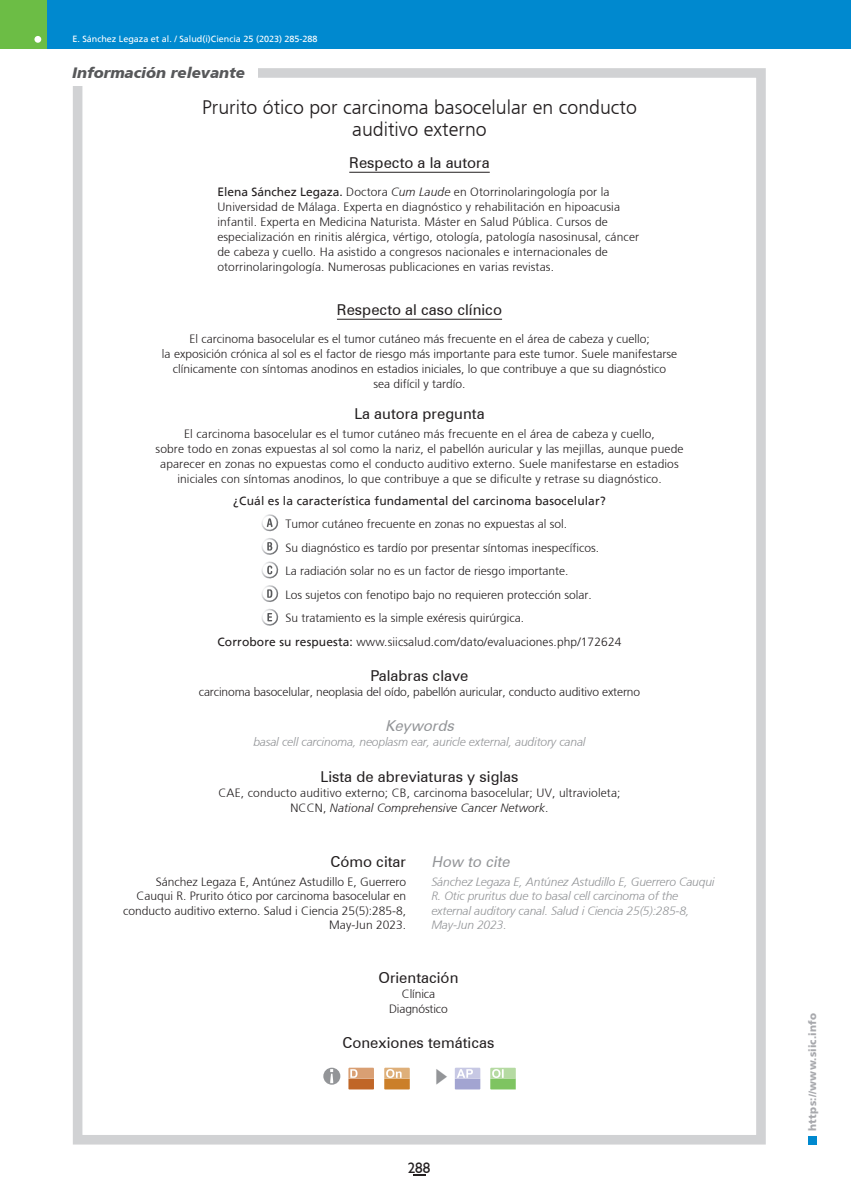
<style>
.page{position:relative;width:851px;height:1191px;background:#fff}
.page>*{position:absolute;margin:0;border:0;box-sizing:border-box;transform-origin:0 0}
.IR-titulo_de_nota{font:300 19.5px/22.5px "Frutiger";color:#231f20;text-align:center}
.t1{font:16.5px "Koz Min Pr 6 N";color:#939598}
.IR-La_autora_pregunt{font:15px "Zurich BT";color:#231f20}
.IR-Palabras_clave_ti{font:15px "Zurich BT";color:#231f20}
.IR_respecto_al_caso{font:15px "Zurich BT";color:#231f20}
.t2{font:italic 900 15px "Frutiger";color:#57585a}
.IR_respecto_al_autor{font:15px "Zurich BT";color:#231f20}
.IR-Como_citar_tit{font:15px "Zurich BT";color:#231f20}
.IR-How_to_cite_tit{font:italic 15px "Zurich BT";color:#939598}
.IR-Key_words_Titulo{font:italic 15px "Zurich BT";color:#939598}
.t3{font:15px "Humanist 521 BT";color:#231f20}
.IR-Pregunta_Copete{font:300 12px/15px "Frutiger";letter-spacing:.01em;color:#231f20;text-align:center}
.IR_datos_del_autor{font:300 12px/15px "Frutiger";letter-spacing:.01em;color:#231f20}
.IR-_textos_simples_c{font:300 12px/15px "Frutiger";color:#231f20;text-align:center}
.IR-Respuestas{font:300 12px "Frutiger";color:#231f20}
.IR-How_to_cite_tex{font:italic 300 12px/14.4px "Frutiger";letter-spacing:-.01em;color:#939598}
.IR-Como_citar_tex{font:300 12px/14.4px "Frutiger";color:#231f20;text-align:right}
.IR-Palabras_clave_Te{font:300 12px/15px "Frutiger";letter-spacing:-.01em;color:#231f20;text-align:center}
.IR-Corrobore{font:300 12px "Frutiger LT Std";letter-spacing:.01em;color:#231f20}
.IR-Pregunta{font:12px "Frutiger";letter-spacing:.01em;color:#231f20}
.t4{font:900 10.5px "Frutiger";letter-spacing:.015em;color:#a8a9ad}
.t5{font:9.75px "Frutiger";color:#fff}
.t6{font:9px "Frutiger";color:#fff}
.s1{font-weight:400}
.s2{font-style:italic}
.s3{font-family:"Frutiger";font-weight:400}
</style>
<div class="page">
<div style="left:0;top:0;width:850px;height:49px;background:#0089cf"></div>
<div style="left:0;top:0;width:47px;height:49px;background:#6cbd45"></div>
<div style="left:34px;top:36px;width:7px;height:7px;background:#fff;border-radius:50%"></div>
<div style="left:808px;top:1135px;width:8px;height:9px;background:#0089cf"></div>
<svg style="left:413px;top:1174px;width:12px;height:2px"></svg>
<div style="left:73px;top:68px;width:692px;height:1076px;border:10px solid #d1d2d4"></div>
<div style="left:72px;top:64px;width:185px;height:22px;background:#fff"></div>
<hr style="left:349px;top:172px;width:140px;height:1px;background:#231f20">
<hr style="left:337px;top:319px;width:165px;height:1px;background:#231f20">
<svg style="left:261px;top:514px;width:18px;height:112px"></svg>
<div style="left:323px;top:1067px;width:17px;height:17px;background:#939598;border-radius:50%"></div>
<svg style="left:330px;top:1069px;width:3px;height:14px"></svg>
<svg style="left:454px;top:1067px;width:26px;height:22px"></svg>
<svg style="left:348px;top:1067px;width:26px;height:22px"></svg>
<svg style="left:384px;top:1067px;width:25px;height:22px"></svg>
<svg style="left:490px;top:1067px;width:25px;height:22px"></svg>
<p class="t6" style="left:72px;top:33px;width:247px">E. Sánchez Legaza et al. / Salud(i)Ciencia 25 (2023) 285-288</p>
<p class="t2" style="left:72px;top:64px;width:174px">Información relevante</p>
<p class="IR-titulo_de_nota" style="left:202px;top:96px;width:436px">Prurito ótico por carcinoma basocelular en conducto auditivo externo</p>
<p class="IR_respecto_al_autor" style="left:349px;top:153px;width:142px">Respecto a la autora</p>
<p class="IR_datos_del_autor" style="left:217px;top:184px;width:423px"><span class="s1">Elena Sánchez Legaza.</span> Doctora <span class="s2">Cum Laude</span> en Otorrinolaringología por la Universidad de Málaga. Experta en diagnóstico y rehabilitación en hipoacusia infantil. Experta en Medicina Naturista. Máster en Salud Pública. Cursos de especialización en rinitis alérgica, vértigo, otología, patología nasosinusal, cáncer de cabeza y cuello. Ha asistido a congresos nacionales e internacionales de otorrinolaringología. Numerosas publicaciones en varias revistas.</p>
<p class="IR_respecto_al_caso" style="left:337px;top:300px;width:167px">Respecto al caso clínico</p>
<p class="IR-_textos_simples_c" style="left:162px;top:331px;width:516px">El carcinoma basocelular es el tumor cutáneo más frecuente en el área de cabeza y cuello;<br>la exposición crónica al sol es el factor de riesgo más importante para este tumor. Suele manifestarse clínicamente con síntomas anodinos en estadios iniciales, lo que contribuye a que su diagnóstico<br>sea difícil y tardío.</p>
<p class="IR-La_autora_pregunt" style="left:354px;top:404px;width:132px">La autora pregunta</p>
<p class="IR-Pregunta_Copete" style="left:155px;top:426px;width:529px">El carcinoma basocelular es el tumor cutáneo más frecuente en el área de cabeza y cuello,<br>sobre todo en zonas expuestas al sol como la nariz, el pabellón auricular y las mejillas, aunque puede aparecer en zonas no expuestas como el conducto auditivo externo. Suele manifestarse en estadios iniciales con síntomas anodinos, lo que contribuye a que se dificulte y retrase su diagnóstico.</p>
<p class="IR-Pregunta" style="left:233px;top:493px;width:374px">¿Cuál es la característica fundamental del carcinoma basocelular?</p>
<p class="IR-Respuestas" style="left:285px;top:517px;width:283px">Tumor cutáneo frecuente en zonas no expuestas al sol.</p>
<p class="IR-Respuestas" style="left:285px;top:540px;width:315px">Su diagnóstico es tardío por presentar síntomas inespecíficos.</p>
<p class="IR-Respuestas" style="left:285px;top:564px;width:284px">La radiación solar no es un factor de riesgo importante.</p>
<p class="IR-Respuestas" style="left:285px;top:587px;width:308px">Los sujetos con fenotipo bajo no requieren protección solar.</p>
<p class="IR-Respuestas" style="left:285px;top:611px;width:240px">Su tratamiento es la simple exéresis quirúrgica.</p>
<p class="IR-Corrobore" style="left:217px;top:635px;width:405px"><span class="s3">Corrobore su respuesta:</span> www.siicsalud.com/dato/evaluaciones.php/172624</p>
<p class="IR-Palabras_clave_ti" style="left:370px;top:667px;width:99px">Palabras clave</p>
<p class="IR-Palabras_clave_Te" style="left:199px;top:684px;width:442px">carcinoma basocelular, neoplasia del oído, pabellón auricular, conducto auditivo externo</p>
<p class="IR-Key_words_Titulo" style="left:385px;top:717px;width:74px">Keywords</p>
<p class="IR-How_to_cite_tex" style="left:253px;top:734px;width:333px">basal cell carcinoma, neoplasm ear, auricle external, auditory canal</p>
<p class="IR-La_autora_pregunt" style="left:320px;top:767px;width:200px">Lista de abreviaturas y siglas</p>
<p class="IR-Pregunta_Copete" style="left:218px;top:785px;width:403px">CAE, conducto auditivo externo; CB, carcinoma basocelular; UV, ultravioleta;<br>NCCN, <span class="s2">National Comprehensive Cancer Network</span>.</p>
<p class="t5" style="left:72px;top:33px;width:270px">V. Y. Presas, M. S. Cuello / Salud(i)Ciencia 21 (2016) 775-777</p>
<p class="IR-Como_citar_tit" style="left:330px;top:853px;width:77px">Cómo citar</p>
<p class="IR-Como_citar_tex" style="left:123px;top:874px;width:284px">Sánchez Legaza E, Antúnez Astudillo E, Guerrero Cauqui R. Prurito ótico por carcinoma basocelular en conducto auditivo externo. Salud i Ciencia 25(5):285-8, May-Jun 2023.</p>
<p class="IR-How_to_cite_tit" style="left:431px;top:853px;width:83px">How to cite</p>
<p class="IR-How_to_cite_tex" style="left:431px;top:874px;width:285px">Sánchez Legaza E, Antúnez Astudillo E, Guerrero Cauqui R. Otic pruritus due to basal cell carcinoma of the external auditory canal. Salud i Ciencia 25(5):285-8, May-Jun 2023.</p>
<p class="IR-Palabras_clave_ti" style="left:378px;top:969px;width:82px">Orientación</p>
<p class="IR-Palabras_clave_Te" style="left:389px;top:986px;width:60px">Clínica<br>Diagnóstico</p>
<p class="IR-La_autora_pregunt" style="left:342px;top:1034px;width:153px">Conexiones temáticas</p>
<p class="t1" style="left:432px;top:1068px;width:18px">▶</p>
<p class="t3" style="left:407px;top:1158px;width:24px">288</p>
<p class="t4" style="left:806px;top:1130px;width:120px;rotate:-90deg">https://www.siic.info</p>
</div>
